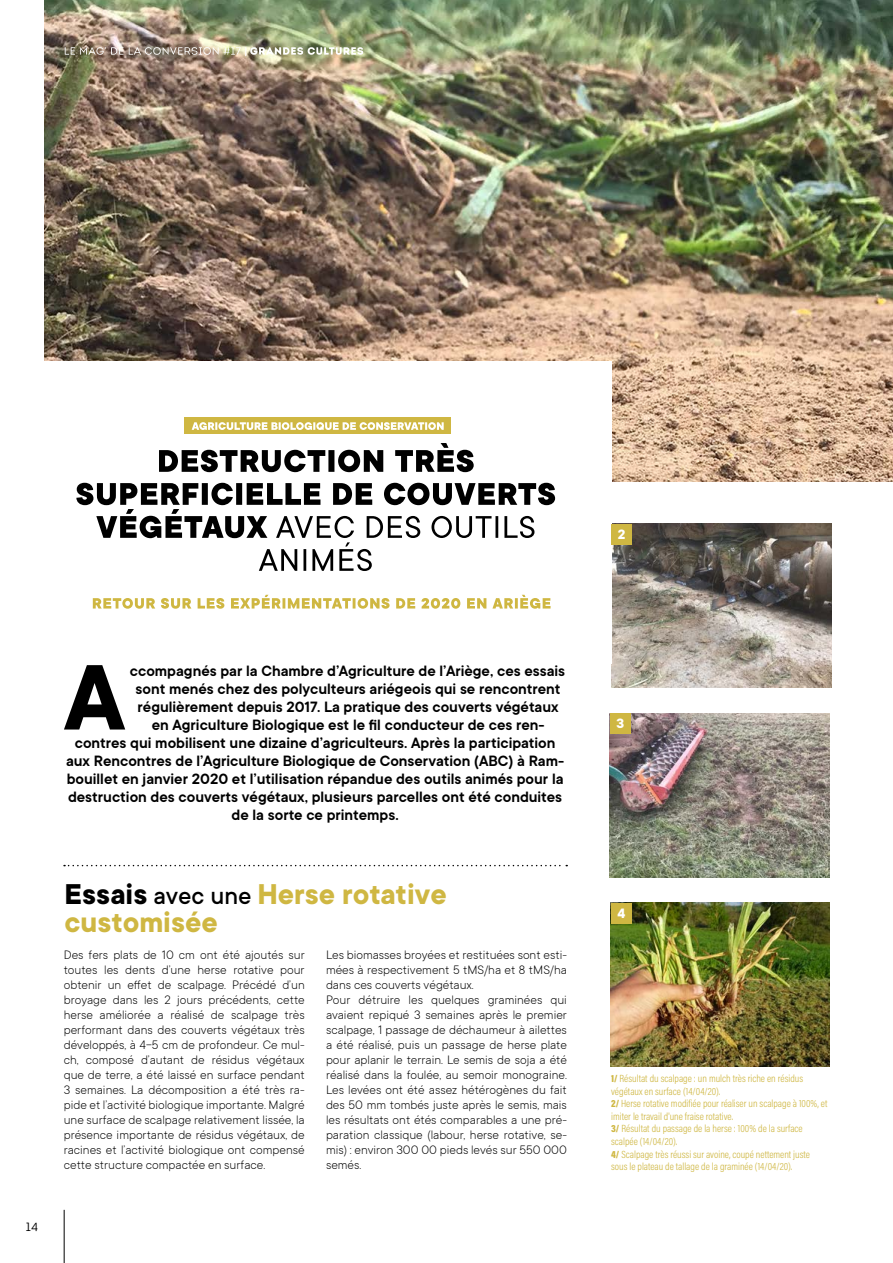
<style>
.page{position:relative;width:893px;height:1263px;background:#fff}
.page>*{position:absolute;margin:0;border:0;box-sizing:border-box;transform-origin:0 0}
.t1{font:700 102.15px "TT Commons";color:#000}
.t2{font:700 31.5px/28.5px "TT Commons";color:#cfb742}
.t3{font:600 16.5px "TT Commons";color:#000}
.t4{font:700 15px "TT Commons";color:#fff}
.t5{font:300 13.5px/15px "TT Commons";color:#000;text-align:justify}
.t6{font:12px "Intro Rust Book Base";color:#000}
.t7{font:300 10.5px/12.6px "Acumin Pro Cond";color:#cfb742}
.s1{color:#000}
.s2{font-weight:500;font-size:27px;color:#000}
.s3{font-weight:900}
</style>
<div class="page">
<img style="left:45px;top:0;width:848px;height:481px">
<img style="left:611px;top:524px;width:220px;height:163px">
<img style="left:611px;top:903px;width:218px;height:163px">
<img style="left:610px;top:713px;width:219px;height:164px">
<div style="left:0;top:361px;width:611px;height:303px;background:#fff"></div>
<hr style="left:64px;top:1210px;width:1px;height:53px;background:#000">
<svg style="left:76px;top:483px;width:479px;height:88px"></svg>
<svg style="left:159px;top:443px;width:315px;height:29px"></svg>
<div style="left:184px;top:418px;width:267px;height:16px;background:#cfb742"></div>
<svg style="left:192px;top:422px;width:252px;height:8px"></svg>
<svg style="left:64px;top:865px;width:503px;height:1px"></svg>
<svg style="left:93px;top:595px;width:458px;height:14px"></svg>
<div style="left:611px;top:524px;width:21px;height:20px;background:#cfb742"></div>
<div style="left:610px;top:713px;width:21px;height:21px;background:#cfb742"></div>
<div style="left:611px;top:903px;width:21px;height:20px;background:#cfb742"></div>
<img style="left:65px;top:47px;width:298px;height:9px">
<p class="t4" style="left:618px;top:526px;width:9px">2</p>
<p class="t6" style="left:26px;top:1219px;width:14px">14</p>
<h1 class="t1" style="left:64px;top:641px;width:62px">A</h1>
<p class="t3" style="left:130px;top:661px;width:437px">ccompagnés par la Chambre d’Agriculture de l’Ariège, ces essais</p>
<p class="t3" style="left:136px;top:679px;width:427px">sont menés chez des polyculteurs ariégeois qui se rencontrent</p>
<p class="t3" style="left:138px;top:697px;width:422px">régulièrement depuis 2017. La pratique des couverts végétaux</p>
<p class="t3" style="left:152px;top:715px;width:394px">en Agriculture Biologique est le fil conducteur de ces ren-</p>
<p class="t3" style="left:75px;top:733px;width:482px">contres qui mobilisent une dizaine d’agriculteurs. Après la participation</p>
<p class="t3" style="left:66px;top:751px;width:500px">aux Rencontres de l’Agriculture Biologique de Conservation (ABC) à Ram-</p>
<p class="t3" style="left:67px;top:769px;width:498px">bouillet en janvier 2020 et l’utilisation répandue des outils animés pour la</p>
<p class="t3" style="left:68px;top:787px;width:496px">destruction des couverts végétaux, plusieurs parcelles ont été conduites</p>
<p class="t3" style="left:232px;top:805px;width:169px">de la sorte ce printemps.</p>
<h2 class="t2" style="left:65px;top:880px;width:384px"><span class="s1">Essais</span> <span class="s2">avec une</span> Herse rotative customisée</h2>
<p class="t5" style="left:64px;top:947px;width:242px">Des fers plats de 10 cm ont été ajoutés sur toutes les dents d’une herse rotative pour obtenir un effet de scalpage. Précédé d’un broyage dans les 2 jours précédents, cette herse améliorée a réalisé de scalpage très performant dans des couverts végétaux très développés, à 4-5 cm de profondeur. Ce mul&shy;ch, composé d’autant de résidus végétaux que de terre, a été laissé en surface pendant 3 semaines. La décomposition a été très ra&shy;pide et l’activité biologique importante. Malgré une surface de scalpage relativement lissée, la présence importante de résidus végétaux, de racines et l’activité biologique ont compensé cette structure compactée en surface.</p>
<p class="t5" style="left:326px;top:947px;width:242px;text-align:left">Les biomasses broyées et restituées sont esti&shy;mées à respectivement 5 tMS/ha et 8 tMS/ha dans ces couverts végétaux.<br>Pour détruire les quelques graminées qui avaient repiqué 3 semaines après le premier scalpage, 1 passage de déchaumeur à ailettes a été réalisé, puis un passage de herse plate pour aplanir le terrain. Le semis de soja a été réalisé dans la foulée, au semoir monograine.<br>Les levées ont été assez hétérogènes du fait des 50 mm tombés juste après le semis, mais les résultats ont étés comparables a une pré&shy;paration classique (labour, herse rotative, se&shy;mis) : environ 300 00 pieds levés sur 550 000 semés.</p>
<p class="t4" style="left:616px;top:715px;width:9px">3</p>
<p class="t4" style="left:618px;top:905px;width:9px">4</p>
<p class="t7" style="left:611px;top:1072px;width:218px"><span class="s3">1/</span> Résultat du scalpage : un mulch très riche en résidus végétaux en surface (14/04/20).<br><span class="s3">2/</span> Herse rotative modifiée pour réaliser un scalpage à 100%, et imiter le travail d'une fraise rotative.<br><span class="s3">3/</span> Résultat du passage de la herse : 100% de la surface scalpée (14/04/20).<br><span class="s3">4/</span> Scalpage très réussi sur avoine, coupé nettement juste sous le plateau de tallage de la graminée (14/04/20).</p>
</div>
